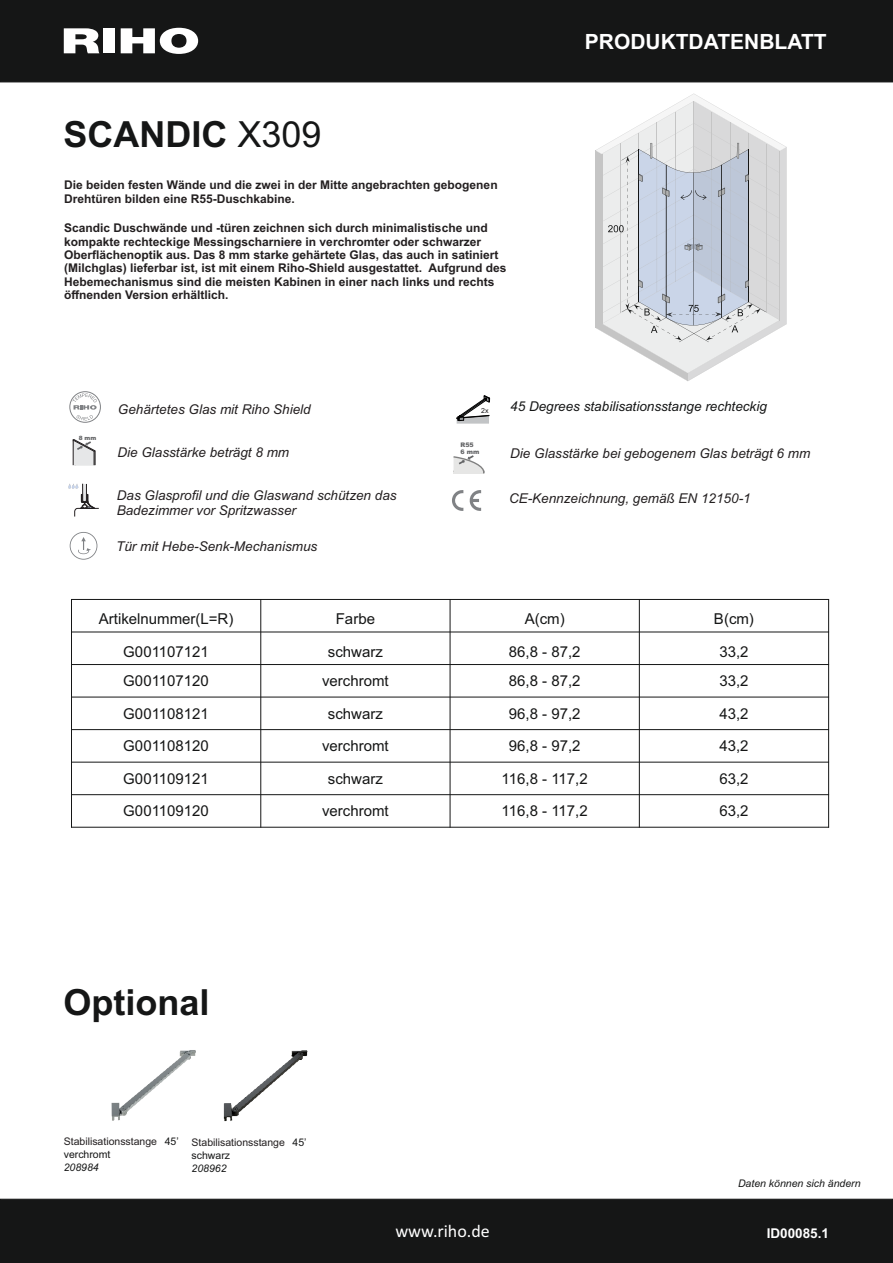
<style>
.page{position:relative;width:893px;height:1263px;background:#fff}
.page>*{position:absolute;margin:0;border:0;box-sizing:border-box;transform-origin:0 0}
.t1{font:700 36px "Arial";color:#151616}
.t2{font:700 21px "Arial";color:#fff}
.t3{font:18px "Calibri";color:#fff}
.t4{font:15px "Arial";color:#151616}
.t5{font:italic 13.5px/15.1px "Arial";color:#231f20}
.t6{font:italic 13.5px "Arial";color:#151616}
.t7{font:700 13.5px "Arial";color:#fff}
.t8{font:700 12px/13.4px "Arial";color:#231f20}
.t9{font:10.5px/12.9px "Arial";color:#231f20}
.t10{font:italic 10.5px "Arial";color:#151616}
.t11{font:7.05px "Arial";color:#201f20}
.t12{font:900 6.3px/7.2px "Arial";color:#636466}
.t13{font:900 5.85px "Arial";color:#636466}
.s1{font-weight:400}
.s2{color:#151616}
</style>
<div class="page">
<div style="left:0;top:0;width:893px;height:83px;background:#151616"></div>
<div style="left:103px;top:28px;width:12px;height:25px;background:#fff"></div>
<svg style="left:121px;top:28px;width:77px;height:26px"></svg>
<svg style="left:64px;top:28px;width:35px;height:25px"></svg>
<div style="left:0;top:1198px;width:893px;height:65px;background:#151616"></div>
<svg style="left:595px;top:94px;width:192px;height:287px"></svg>
<img style="left:111px;top:1050px;width:85px;height:71px">
<img style="left:223px;top:1050px;width:85px;height:72px">
<svg style="left:469px;top:490px;width:12px;height:21px"></svg>
<svg style="left:452px;top:490px;width:11px;height:21px"></svg>
<div style="left:70px;top:391px;width:31px;height:31px;border:1px solid #808285;border-radius:50%"></div>
<svg style="left:72px;top:393px;width:25px;height:27px"></svg>
<svg style="left:70px;top:532px;width:27px;height:28px"></svg>
<svg style="left:73px;top:439px;width:22px;height:26px"></svg>
<svg style="left:68px;top:483px;width:31px;height:34px"></svg>
<svg style="left:453px;top:455px;width:32px;height:19px"></svg>
<svg style="left:457px;top:395px;width:33px;height:29px"></svg>
<hr style="left:71px;top:599px;width:1px;height:229px;background:#151616">
<hr style="left:260px;top:599px;width:1px;height:229px;background:#151616">
<hr style="left:450px;top:599px;width:1px;height:229px;background:#151616">
<hr style="left:639px;top:599px;width:1px;height:229px;background:#151616">
<hr style="left:828px;top:599px;width:1px;height:229px;background:#151616">
<hr style="left:71px;top:827px;width:758px;height:1px;background:#151616">
<hr style="left:71px;top:794px;width:758px;height:1px;background:#151616">
<hr style="left:71px;top:762px;width:758px;height:1px;background:#151616">
<hr style="left:71px;top:729px;width:758px;height:1px;background:#151616">
<hr style="left:71px;top:697px;width:758px;height:1px;background:#151616">
<hr style="left:71px;top:664px;width:758px;height:1px;background:#151616">
<hr style="left:71px;top:631px;width:758px;height:1px;background:#151616">
<hr style="left:71px;top:599px;width:758px;height:1px;background:#151616">
<h1 class="t1" style="left:64px;top:121px;width:260px">SCANDIC <span class="s1">X309</span></h1>
<p class="t8" style="left:64px;top:179px;width:435px">Die beiden festen Wände und die zwei in der Mitte angebrachten gebogenen<br>Drehtüren bilden eine R55-Duschkabine.</p>
<p class="t8" style="left:64px;top:222px;width:444px">Scandic Duschwände und -türen zeichnen sich durch minimalistische und kompakte rechteckige Messingscharniere in verchromter oder schwarzer Oberflächenoptik aus. Das 8 mm starke gehärtete Glas, das auch in satiniert (Milchglas) lieferbar ist, ist mit einem Riho-Shield ausgestattet. Aufgrund des Hebemechanismus sind die meisten Kabinen in einer nach links und rechts öffnenden Version erhältlich.</p>
<h2 class="t2" style="left:585px;top:34px;width:243px">PRODUKTDATENBLATT</h2>
<p class="t13" style="left:79px;top:436px;width:19px">8 mm</p>
<p class="t5" style="left:118px;top:403px;width:194px">Gehärtetes Glas mit Riho Shield</p>
<p class="t6" style="left:510px;top:402px;width:258px">45 Degrees stabilisationsstange rechteckig</p>
<p class="t5" style="left:117px;top:446px;width:173px">Die Glasstärke beträgt 8 mm</p>
<p class="t5" style="left:117px;top:488px;width:281px">Das Glasprofil und die Glaswand schützen das<br>Badezimmer vor Spritzwasser</p>
<p class="t5" style="left:509px;top:492px;width:243px">CE-Kennzeichnung, gemäß EN 12150-1</p>
<p class="t11" style="left:481px;top:408px;width:9px">2x</p>
<p class="t12" style="left:461px;top:442px;width:20px">R55<br>6 mm</p>
<p class="t5" style="left:510px;top:447px;width:302px">Die Glasstärke bei gebogenem Glas beträgt 6 mm</p>
<p class="t5" style="left:116px;top:540px;width:203px">Tür mit Hebe-Senk-Mechanismus</p>
<p class="t4" style="left:99px;top:613px;width:136px">Artikelnummer(L=R)</p>
<p class="t4" style="left:336px;top:613px;width:41px">Farbe</p>
<p class="t4" style="left:525px;top:613px;width:41px">A(cm)</p>
<p class="t4" style="left:714px;top:613px;width:41px">B(cm)</p>
<p class="t4" style="left:123px;top:646px;width:87px">G001107121</p>
<p class="t4" style="left:328px;top:646px;width:57px">schwarz</p>
<p class="t4" style="left:509px;top:646px;width:73px">86,8 - 87,2</p>
<p class="t4" style="left:719px;top:646px;width:31px">33,2</p>
<p class="t4" style="left:123px;top:675px;width:87px">G001107120</p>
<p class="t4" style="left:322px;top:675px;width:68px">verchromt</p>
<p class="t4" style="left:509px;top:675px;width:73px">86,8 - 87,2</p>
<p class="t4" style="left:719px;top:675px;width:31px">33,2</p>
<p class="t4" style="left:123px;top:708px;width:87px">G001108121</p>
<p class="t4" style="left:328px;top:708px;width:57px">schwarz</p>
<p class="t4" style="left:509px;top:708px;width:73px">96,8 - 97,2</p>
<p class="t4" style="left:719px;top:708px;width:31px">43,2</p>
<p class="t4" style="left:123px;top:740px;width:87px">G001108120</p>
<p class="t4" style="left:322px;top:740px;width:68px">verchromt</p>
<p class="t4" style="left:509px;top:740px;width:73px">96,8 - 97,2</p>
<p class="t4" style="left:719px;top:740px;width:31px">43,2</p>
<p class="t4" style="left:123px;top:773px;width:87px">G001109121</p>
<p class="t4" style="left:328px;top:773px;width:57px">schwarz</p>
<p class="t4" style="left:502px;top:773px;width:88px">116,8 - 117,2</p>
<p class="t4" style="left:719px;top:773px;width:31px">63,2</p>
<p class="t4" style="left:123px;top:805px;width:87px">G001109120</p>
<p class="t4" style="left:322px;top:805px;width:68px">verchromt</p>
<p class="t4" style="left:502px;top:805px;width:88px">116,8 - 117,2</p>
<p class="t4" style="left:719px;top:805px;width:31px">63,2</p>
<h1 class="t1" style="left:64px;top:988px;width:148px">Optional</h1>
<p class="t9" style="left:64px;top:1136px;width:116px">Stabilisationsstange <span class="s2">45’ verchromt</span></p>
<p class="t10" style="left:64px;top:1163px;width:37px">208984</p>
<p class="t9" style="left:192px;top:1136px;width:116px">Stabilisationsstange <span class="s2">45’ schwarz</span></p>
<p class="t10" style="left:192px;top:1164px;width:37px">208962</p>
<h3 class="t3" style="left:395px;top:1224px;width:96px">www.riho.de</h3>
<p class="t10" style="left:738px;top:1180px;width:124px">Daten können sich ändern</p>
<p class="t7" style="left:767px;top:1228px;width:64px">ID00085.1</p>
</div>
